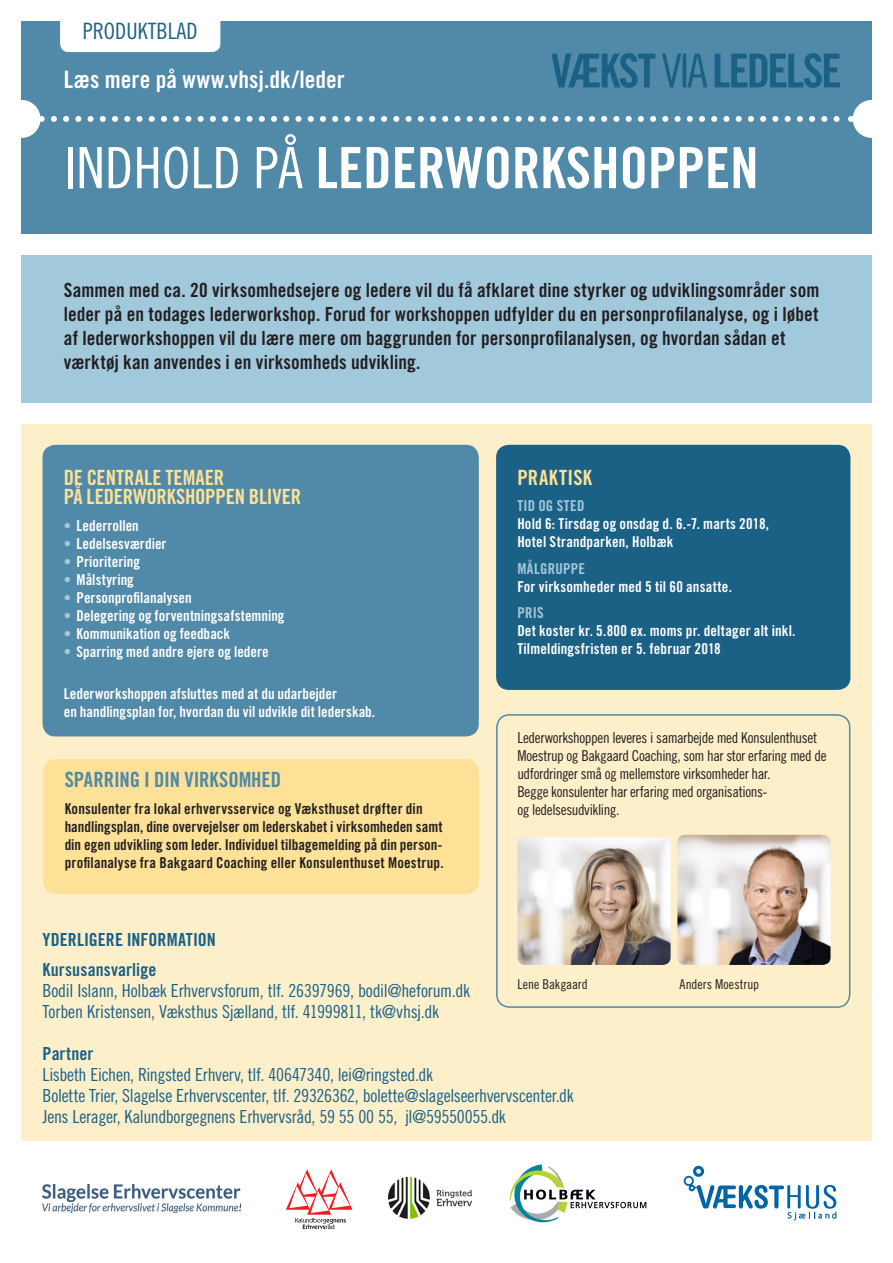
<style>
.page{position:relative;width:893px;height:1263px;background:#fff}
.page>*{position:absolute;margin:0;border:0;box-sizing:border-box;transform-origin:0 0}
.t1{font:57px "Trade Gothic LT Std Bd Cn 20";color:#fff}
.t2{font:24px "Trade Gothic LT Std Bd Cn 20";letter-spacing:.005em;color:#fff}
.t3{font:22.5px "Trade Gothic LT Std Cn 18";color:#1b6186}
.t4{font:21px/19.5px "Trade Gothic LT Std Bd Cn 20";letter-spacing:-.005em;color:#fce197}
.t5{font:21px "Trade Gothic LT Std Bd Cn 20";letter-spacing:-.005em;color:#5189a8}
.t6{font:21px "Trade Gothic LT Std Bd Cn 20";letter-spacing:.015em;color:#fce197}
.t7{font:19.5px/24px "Trade Gothic LT Std Bd Cn 20";letter-spacing:.005em;color:#231f20}
.t8{font:18px "Trade Gothic LT Std Cn 18";letter-spacing:-.015em;color:#1b6186}
.t9{font:18px "Trade Gothic LT Std Bd Cn 20";letter-spacing:.005em;color:#1b6186}
.t10{font:15px/18px "Trade Gothic LT Std Bd Cn 20";letter-spacing:.01em;color:#fff}
.t11{font:15px/18px "Trade Gothic LT Std Bd Cn 20";letter-spacing:.01em;color:#231f20}
.t12{font:15px/18px "Trade Gothic LT Std Cn 18";letter-spacing:-.025em;color:#231f20}
.t13{font:13.5px "Trade Gothic LT Std Cn 18";color:#231f20}
.s1{font-family:"Trade Gothic LT Std Cn 18"}
.s2{color:#a2c8dc}
</style>
<div class="page">
<div style="left:21px;top:424px;width:851px;height:716px;background:#fdefc9"></div>
<div style="left:21px;top:256px;width:851px;height:147px;background:#a2c8dc"></div>
<div style="left:21px;top:21px;width:851px;height:213px;background:#5189a8"></div>
<div style="left:3px;top:100px;width:38px;height:38px;background:#fff;border-radius:50%"></div>
<div style="left:853px;top:100px;width:38px;height:38px;background:#fff;border-radius:50%"></div>
<svg style="left:42px;top:116px;width:798px;height:6px"></svg>
<div style="left:60px;top:21px;width:160px;height:31px;background:#fff"></div>
<div style="left:43px;top:445px;width:436px;height:291px;background:#5189a8;border-radius:13px"></div>
<div style="left:496px;top:714px;width:354px;height:294px;border:2px solid #5189a8;border-radius:13px"></div>
<img style="left:677px;top:835px;width:153px;height:130px">
<img style="left:517px;top:837px;width:154px;height:128px">
<div style="left:43px;top:759px;width:436px;height:135px;background:#fce197;border-radius:13px"></div>
<svg style="left:684px;top:1166px;width:152px;height:54px"></svg>
<svg style="left:551px;top:53px;width:289px;height:35px"></svg>
<div style="left:496px;top:445px;width:354px;height:245px;background:#1b6186;border-radius:13px"></div>
<img style="left:43px;top:1185px;width:197px;height:27px">
<img style="left:388px;top:1176px;width:83px;height:43px">
<svg style="left:510px;top:1164px;width:136px;height:58px"></svg>
<svg style="left:286px;top:1169px;width:66px;height:60px"></svg>
<p class="t3" style="left:83px;top:18px;width:116px">PRODUKTBLAD</p>
<p class="t2" style="left:64px;top:65px;width:282px">Læs mere på www.vhsj.dk/leder</p>
<p class="t1" style="left:64px;top:133px;width:696px"><span class="s1">INDHOLD PÅ</span> LEDERWORKSHOPPEN</p>
<p class="t7" style="left:64px;top:278px;width:757px">Sammen med ca. 20 virksomhedsejere og ledere vil du få afklaret dine styrker og udviklingsområder som leder på en todages lederworkshop. Forud for workshoppen udfylder du en personprofilanalyse, og i løbet af lederworkshoppen vil du lære mere om baggrunden for personprofilanalysen, og hvordan sådan et værktøj kan anvendes i en virksomheds udvikling.</p>
<p class="t4" style="left:64px;top:467px;width:239px">DE CENTRALE TEMAER<br>PÅ LEDERWORKSHOPPEN BLIVER</p>
<p class="t10" style="left:64px;top:516px;width:77px"><span class="s2">•</span> Lederrollen</p>
<p class="t10" style="left:64px;top:534px;width:104px"><span class="s2">•</span> Ledelsesværdier</p>
<p class="t10" style="left:64px;top:552px;width:78px"><span class="s2">•</span> Prioritering</p>
<p class="t10" style="left:64px;top:570px;width:72px"><span class="s2">•</span> Målstyring</p>
<p class="t10" style="left:64px;top:588px;width:129px"><span class="s2">•</span> Personprofilanalysen</p>
<p class="t10" style="left:64px;top:606px;width:222px"><span class="s2">•</span> Delegering og forventningsafstemning</p>
<p class="t10" style="left:64px;top:624px;width:168px"><span class="s2">•</span> Kommunikation og feedback</p>
<p class="t10" style="left:64px;top:642px;width:207px"><span class="s2">•</span> Sparring med andre ejere og ledere</p>
<p class="t10" style="left:64px;top:685px;width:313px">Lederworkshoppen afsluttes med at du udarbejder<br>en handlingsplan for, hvordan du vil udvikle dit lederskab.</p>
<p class="t5" style="left:65px;top:767px;width:218px">SPARRING I DIN VIRKSOMHED</p>
<p class="t11" style="left:65px;top:799px;width:380px">Konsulenter fra lokal erhvervsservice og Væksthuset drøfter din handlingsplan, dine overvejelser om lederskabet i virksomheden samt din egen udvikling som leder. Individuel tilbagemelding på din person&shy;profilanalyse fra Bakgaard Coaching eller Konsulenthuset Moestrup.</p>
<p class="t6" style="left:517px;top:464px;width:76px">PRAKTISK</p>
<p class="t10" style="left:517px;top:497px;width:253px"><span class="s2">TID OG STED<br></span>Hold 6: Tirsdag og onsdag d. 6.-7. marts 2018,<br>Hotel Strandparken, Holbæk</p>
<p class="t10" style="left:517px;top:559px;width:216px"><span class="s2">MÅLGRUPPE<br></span>For virksomheder med 5 til 60 ansatte.</p>
<p class="t10" style="left:517px;top:604px;width:280px"><span class="s2">PRIS<br></span>Det koster kr. 5.800 ex. moms pr. deltager alt inkl.<br>Tilmeldingsfristen er 5. februar 2018</p>
<p class="t12" style="left:517px;top:728px;width:311px">Lederworkshoppen leveres i samarbejde med Konsulenthuset<br>Moestrup og Bakgaard Coaching, som har stor erfaring med de udfordringer små og mellemstore virksomheder har.</p>
<p class="t12" style="left:517px;top:782px;width:252px">Begge konsulenter har erfaring med organisations-</p>
<p class="t12" style="left:517px;top:800px;width:103px">og ledelsesudvikling.</p>
<p class="t9" style="left:43px;top:929px;width:175px">YDERLIGERE INFORMATION</p>
<p class="t9" style="left:43px;top:959px;width:116px">Kursusansvarlige</p>
<p class="t8" style="left:43px;top:980px;width:429px">Bodil Islann, Holbæk Erhvervsforum, tlf. 26397969, bodil@heforum.dk</p>
<p class="t8" style="left:43px;top:1001px;width:398px">Torben Kristensen, Væksthus Sjælland, tlf. 41999811, tk@vhsj.dk</p>
<p class="t9" style="left:43px;top:1043px;width:52px">Partner</p>
<p class="t8" style="left:43px;top:1064px;width:392px">Lisbeth Eichen, Ringsted Erhverv, tlf. 40647340, lei@ringsted.dk</p>
<p class="t8" style="left:43px;top:1085px;width:533px">Bolette Trier, Slagelse Erhvervscenter, tlf. 29326362, bolette@slagelseerhvervscenter.dk</p>
<p class="t8" style="left:43px;top:1106px;width:465px">Jens Lerager, Kalundborgegnens Erhvervsråd, 59 55 00 55, jl@59550055.dk</p>
<p class="t13" style="left:517px;top:976px;width:72px">Lene Bakgaard</p>
<p class="t13" style="left:679px;top:976px;width:81px">Anders Moestrup</p>
</div>
